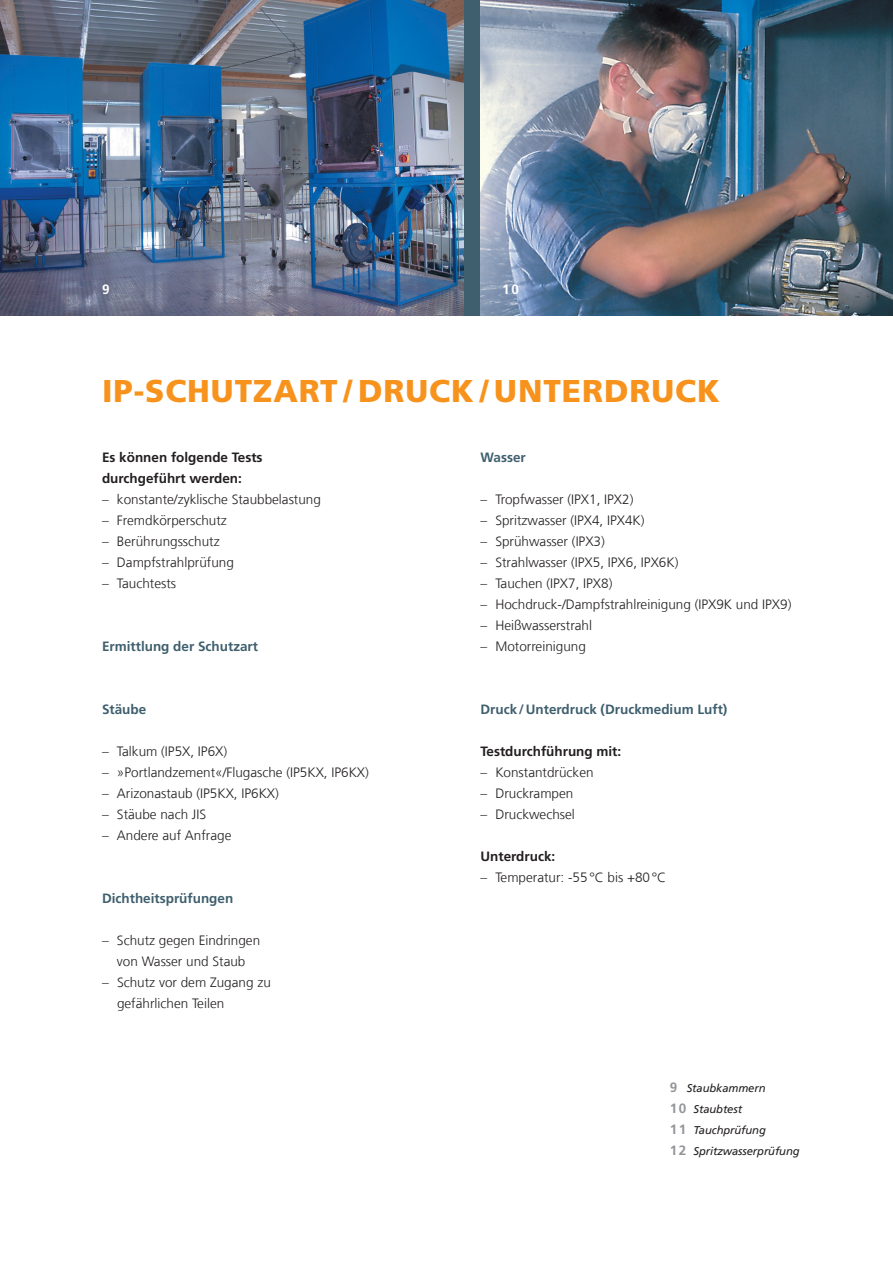
<style>
.page{position:relative;width:893px;height:1263px;background:#fff}
.page>*{position:absolute;margin:0;border:0;box-sizing:border-box;transform-origin:0 0}
.t1{font:900 31.5px "Frutiger LT Com";letter-spacing:.03em;color:#f7931d}
.t2{font:300 13.5px/21px "Frutiger LT Com";color:#231f20;text-align:center}
.t3{font:700 13.5px "Frutiger LT Com";color:#3f5f6e}
.t4{font:700 13.5px/21px "Frutiger LT Com";color:#231f20}
.t5{font:700 13.5px "Frutiger LT Com";color:#fff}
.t6{font:italic 11.25px/21px "Frutiger LT Com";letter-spacing:-.01em;color:#231f20}
.s1{font-weight:700;font-style:normal;font-size:13.5px;color:#939598}
</style>
<div class="page">
<img style="left:480px;top:0;width:413px;height:315px">
<img style="left:0;top:0;width:463px;height:315px">
<hr style="left:892px;top:441px;width:1px;height:399px;background:#d8e1e6">
<p class="t5" style="left:102px;top:281px;width:9px">9</p>
<p class="t5" style="left:502px;top:281px;width:18px">10</p>
<h1 class="t1" style="left:102px;top:372px;width:619px">IP-SCHUTZART / DRUCK / UNTERDRUCK</h1>
<p class="t4" style="left:102px;top:447px;width:162px">Es können folgende Tests durchgeführt werden:</p>
<p class="t2" style="left:102px;top:489px;width:220px">– konstante/zyklische Staubbelastung</p>
<p class="t2" style="left:102px;top:510px;width:126px">– Fremdkörperschutz</p>
<p class="t2" style="left:102px;top:531px;width:119px">– Berührungsschutz</p>
<p class="t2" style="left:102px;top:552px;width:133px">– Dampfstrahlprüfung</p>
<p class="t2" style="left:102px;top:573px;width:76px">– Tauchtests</p>
<p class="t3" style="left:102px;top:638px;width:158px">Ermittlung der Schutzart</p>
<p class="t3" style="left:102px;top:701px;width:46px">Stäube</p>
<p class="t2" style="left:102px;top:741px;width:127px">– Talkum (IP5X, IP6X)</p>
<p class="t2" style="left:102px;top:762px;width:268px">– »Portlandzement«/Flugasche (IP5KX, IP6KX)</p>
<p class="t2" style="left:102px;top:783px;width:178px">– Arizonastaub (IP5KX, IP6KX)</p>
<p class="t2" style="left:102px;top:804px;width:106px">– Stäube nach JIS</p>
<p class="t2" style="left:102px;top:825px;width:131px">– Andere auf Anfrage</p>
<p class="t3" style="left:102px;top:890px;width:133px">Dichtheitsprüfungen</p>
<p class="t2" style="left:102px;top:930px;width:160px">– Schutz gegen Eindringen von Wasser und Staub</p>
<p class="t2" style="left:117px;top:972px;width:155px;text-align:left;text-indent:-15px">– Schutz vor dem Zugang zu gefährlichen Teilen</p>
<p class="t3" style="left:480px;top:449px;width:47px">Wasser</p>
<p class="t2" style="left:480px;top:489px;width:154px">– Tropfwasser (IPX1, IPX2)</p>
<p class="t2" style="left:480px;top:510px;width:166px">– Spritzwasser (IPX4, IPX4K)</p>
<p class="t2" style="left:480px;top:531px;width:126px">– Sprühwasser (IPX3)</p>
<p class="t2" style="left:480px;top:552px;width:199px">– Strahlwasser (IPX5, IPX6, IPX6K)</p>
<p class="t2" style="left:480px;top:573px;width:133px">– Tauchen (IPX7, IPX8)</p>
<p class="t2" style="left:480px;top:594px;width:312px">– Hochdruck-/Dampfstrahlreinigung (IPX9K und IPX9)</p>
<p class="t2" style="left:480px;top:615px;width:113px">– Heißwasserstrahl</p>
<p class="t2" style="left:480px;top:636px;width:107px">– Motorreinigung</p>
<p class="t3" style="left:480px;top:702px;width:248px">Druck/Unterdruck (Druckmedium Luft)</p>
<p class="t4" style="left:480px;top:741px;width:142px">Testdurchführung mit:</p>
<p class="t2" style="left:480px;top:762px;width:115px">– Konstantdrücken</p>
<p class="t2" style="left:480px;top:783px;width:94px">– Druckrampen</p>
<p class="t2" style="left:480px;top:804px;width:96px">– Druckwechsel</p>
<p class="t4" style="left:480px;top:846px;width:76px">Unterdruck:</p>
<p class="t2" style="left:480px;top:867px;width:187px">– Temperatur: -55°C bis +80°C</p>
<p class="t6" style="left:670px;top:1078px;width:131px"><span class="s1">9</span> Staubkammern<br><span class="s1">10</span> Staubtest<br><span class="s1">11</span> Tauchprüfung<br><span class="s1">12</span> Spritzwasserprüfung</p>
</div>
